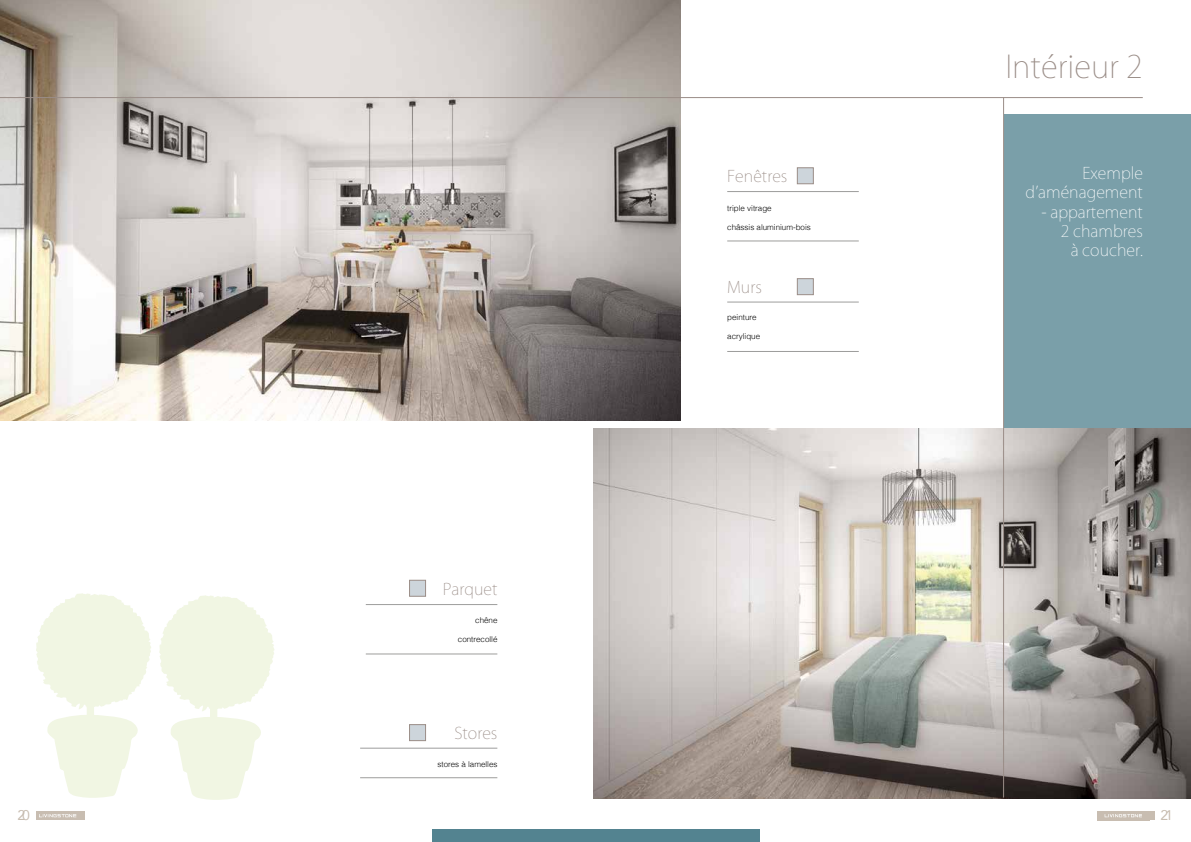
<style>
.page{position:relative;width:1191px;height:842px;background:#fff}
.page>*{position:absolute;margin:0;border:0;box-sizing:border-box;transform-origin:0 0}
.t1{font:200 31px "Koz Go Pr 6 N";color:#9a8d87}
.t2{font:200 16px/19.2px "Koz Go Pr 6 N";color:#fff;text-align:right}
.t3{font:200 16px "Koz Go Pr 6 N";color:#9a8d87}
.t4{font:14px "Avenir";color:#c8bdb1}
.t5{font:300 8px "Helvetica";color:#000}
</style>
<div class="page">
<div style="left:36px;top:811px;width:43px;height:9px;background:#c8bdb1"></div>
<svg style="left:1150px;top:811px;width:5px;height:9px"></svg>
<svg style="left:39px;top:811px;width:46px;height:9px"></svg>
<div style="left:1097px;top:811px;width:52px;height:9px;background:#c8bdb1"></div>
<svg style="left:1104px;top:814px;width:38px;height:3px"></svg>
<div style="left:1004px;top:114px;width:187px;height:683px;background:#7a9fa9"></div>
<img style="left:593px;top:428px;width:598px;height:370px">
<img style="left:0;top:0;width:680px;height:421px">
<hr style="left:0;top:97px;width:1142px;height:1px;background:#9a8d87">
<hr style="left:1003px;top:97px;width:1px;height:700px;background:#9a8d87">
<div style="left:433px;top:829px;width:327px;height:13px;background:#538390"></div>
<hr style="left:366px;top:604px;width:131px;height:1px;background:#9d9d9c">
<hr style="left:360px;top:748px;width:137px;height:1px;background:#9d9d9c">
<hr style="left:366px;top:654px;width:131px;height:1px;background:#9d9d9c">
<hr style="left:360px;top:777px;width:137px;height:1px;background:#9d9d9c">
<div style="left:409px;top:580px;width:17px;height:17px;background:#cdd5db;border:1px solid #9a8d87"></div>
<hr style="left:727px;top:191px;width:131px;height:1px;background:#9d9d9c">
<hr style="left:727px;top:241px;width:131px;height:1px;background:#9d9d9c">
<div style="left:797px;top:167px;width:17px;height:17px;background:#cdd5db;border:1px solid #9a8d87"></div>
<div style="left:409px;top:724px;width:17px;height:17px;background:#cdd5db;border:1px solid #9a8d87"></div>
<hr style="left:727px;top:302px;width:131px;height:1px;background:#9d9d9c">
<hr style="left:727px;top:351px;width:131px;height:1px;background:#9d9d9c">
<div style="left:797px;top:278px;width:17px;height:17px;background:#cdd5db;border:1px solid #9a8d87"></div>
<svg style="left:36px;top:593px;width:115px;height:205px"></svg>
<svg style="left:159px;top:595px;width:116px;height:205px"></svg>
<h2 class="t3" style="left:443px;top:580px;width:56px">Parquet</h2>
<p class="t5" style="left:475px;top:613px;width:24px">chêne</p>
<p class="t5" style="left:458px;top:632px;width:41px">contrecollé</p>
<h2 class="t3" style="left:454px;top:724px;width:45px">Stores</h2>
<p class="t5" style="left:437px;top:757px;width:62px">stores à lamelles</p>
<h2 class="t3" style="left:727px;top:167px;width:62px">Fenêtres</h2>
<p class="t5" style="left:727px;top:201px;width:46px">triple vitrage</p>
<p class="t5" style="left:727px;top:220px;width:85px">châssis aluminium-bois</p>
<h2 class="t3" style="left:727px;top:278px;width:36px">Murs</h2>
<p class="t5" style="left:727px;top:311px;width:31px">peinture</p>
<p class="t5" style="left:727px;top:330px;width:34px">acrylique</p>
<h1 class="t1" style="left:1005px;top:49px;width:139px">Intérieur 2</h1>
<h2 class="t2" style="left:1025px;top:164px;width:119px">Exemple d’aménagement</h2>
<h2 class="t2" style="left:1041px;top:202px;width:103px">- appartement<br>2 chambres<br>à coucher.</h2>
<h3 class="t4" style="left:18px;top:804px;width:14px">20</h3>
<h3 class="t4" style="left:1160px;top:804px;width:14px">21</h3>
</div>
